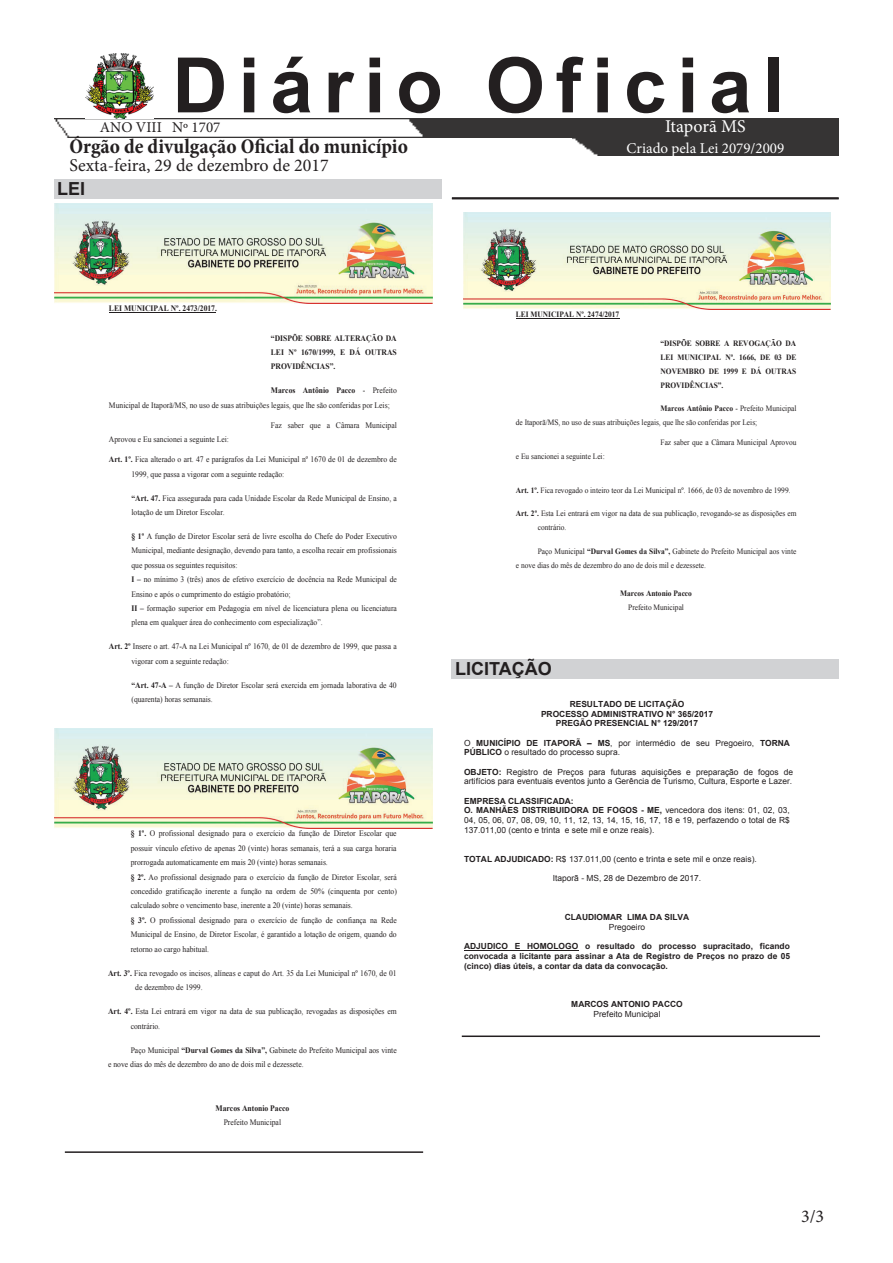
<style>
.page{position:relative;width:893px;height:1263px;background:#fff}
.page>*{position:absolute;margin:0;border:0;box-sizing:border-box;transform-origin:0 0}
.t1{font:700 76.5px "Arial";letter-spacing:.14em;color:#231f20}
.t2{font:700 condensed 21px "Minion Pro";color:#231f20}
.t3{font:18px "Minion Pro";color:#231f20}
.t4{font:700 18px "Arial";color:#231f20}
.t5{font:18px "Minion Pro";color:#fff}
.t6{font:15px "Minion Pro";color:#fff}
.t7{font:15px "Minion Pro";color:#231f20}
.t8{font:8.4px/14.4px "Times New Roman";color:#231f20;scale:.91 1}
.t9{font:8.4px/9.8px "Arial";color:#231f20}
.t10{font:700 8.4px/9.8px "Arial";color:#231f20;text-align:center}
.t11{font:700 8.4px/14.4px "Times New Roman";color:#231f20;text-align:justify;scale:.91 1}
.t12{font:8.1px/14.1px "Times New Roman";color:#231f20;scale:.91 1}
.t13{font:700 8.1px/14.1px "Times New Roman";color:#231f20;text-align:justify;scale:.91 1}
.s1{font-weight:700}
</style>
<div class="page">
<img style="left:55px;top:119px;width:784px;height:18px">
<div style="left:572px;top:137px;width:267px;height:18px;background:#363434"></div>
<div style="left:54px;top:179px;width:387px;height:20px;background:#d1d2d4"></div>
<img style="left:86px;top:54px;width:67px;height:65px">
<hr style="left:452px;top:197px;width:387px;height:2px;background:#231f20">
<div style="left:452px;top:659px;width:387px;height:20px;background:#d1d2d4"></div>
<img style="left:55px;top:204px;width:377px;height:99px">
<hr style="left:109px;top:312px;width:106px;height:1px;background:#231f20">
<img style="left:54px;top:729px;width:378px;height:99px">
<img style="left:463px;top:212px;width:368px;height:97px">
<hr style="left:516px;top:318px;width:103px;height:1px;background:#231f20">
<hr style="left:464px;top:950px;width:114px;height:1px;background:#231f20">
<hr style="left:65px;top:1151px;width:358px;height:2px;background:#231f20">
<hr style="left:462px;top:1035px;width:358px;height:2px;background:#231f20">
<h1 class="t1" style="left:172px;top:34px;width:613px">DIÁRIO OFICIAL</h1>
<h3 class="t7" style="left:100px;top:117px;width:122px">ANO VIII Nº 1707</h3>
<h3 class="t5" style="left:665px;top:114px;width:82px">Itaporã MS</h3>
<h2 class="t2" style="left:69px;top:132px;width:340px">Órgão de divulgação Oficial do município</h2>
<h3 class="t6" style="left:626px;top:138px;width:159px">Criado pela Lei 2079/2009</h3>
<h3 class="t3" style="left:69px;top:153px;width:261px">Sexta-feira, 29 de dezembro de 2017</h3>
<h3 class="t4" style="left:57px;top:177px;width:30px">LEI</h3>
<p class="t11" style="left:109px;top:301px;width:120px">LEI MUNICIPAL Nº. 2473/2017.</p>
<p class="t11" style="left:271px;top:330px;width:140px">“DISPÕE SOBRE ALTERAÇÃO DA LEI Nº 1670/1999, E DÁ OUTRAS PROVIDÊNCIAS”.</p>
<p class="t8" style="left:109px;top:383px;width:318px;text-indent:162px"><span class="s1">Marcos Antônio Pacco</span> - Prefeito<br>Municipal de Itaporã/MS, no uso de suas atribuições legais, que lhe são conferidas por Leis;</p>
<p class="t8" style="left:271px;top:418px;width:140px">Faz saber que a Câmara Municipal</p>
<p class="t8" style="left:109px;top:432px;width:133px">Aprovou e Eu sancionei a seguinte Lei:</p>
<p class="t8" style="left:131px;top:452px;width:293px;text-indent:-23px"><span class="s1">Art. 1º.</span> Fica alterado o art. 47 e parágrafos da Lei Municipal nº 1670 de 01 de dezembro de<br>1999, que passa a vigorar com a seguinte redação:</p>
<p class="t8" style="left:131px;top:490px;width:293px"><span class="s1">“Art. 47.</span> Fica assegurada para cada Unidade Escolar da Rede Municipal de Ensino, a lotação de um Diretor Escolar.</p>
<p class="t8" style="left:131px;top:529px;width:293px"><span class="s1">§ 1º</span> A função de Diretor Escolar será de livre escolha do Chefe do Poder Executivo Municipal, mediante designação, devendo para tanto, a escolha recair em profissionais que possua os seguintes requisitos:<br><span class="s1">I –</span> no mínimo 3 (três) anos de efetivo exercício de docência na Rede Municipal de Ensino e após o cumprimento do estágio probatório;<br><span class="s1">II –</span> formação superior em Pedagogia em nível de licenciatura plena ou licenciatura plena em qualquer área do conhecimento com especialização”.</p>
<p class="t8" style="left:131px;top:639px;width:293px;text-indent:-23px"><span class="s1">Art. 2º</span> Insere o art. 47-A na Lei Municipal nº 1670, de 01 de dezembro de 1999, que passa a vigorar com a seguinte redação:</p>
<p class="t8" style="left:131px;top:678px;width:293px"><span class="s1">“Art. 47-A –</span> A função de Diretor Escolar será exercida em jornada laborativa de 40 (quarenta) horas semanais.</p>
<p class="t8" style="left:131px;top:826px;width:294px"><span class="s1">§ 1º.</span> O profissional designado para o exercício da função de Diretor Escolar que possuir vínculo efetivo de apenas 20 (vinte) horas semanais, terá a sua carga horaria prorrogada automaticamente em mais 20 (vinte) horas semanais.<br><span class="s1">§ 2º.</span> Ao profissional designado para o exercício da função de Diretor Escolar, será concedido gratificação inerente a função na ordem de 50% (cinquenta por cento) calculado sobre o vencimento base, inerente a 20 (vinte) horas semanais.<br><span class="s1">§ 3º.</span> O profissional designado para o exercício de função de confiança na Rede Municipal de Ensino, de Diretor Escolar, é garantido a lotação de origem, quando do retorno ao cargo habitual.</p>
<p class="t8" style="left:135px;top:966px;width:289px;text-indent:-27px"><span class="s1">Art. 3º.</span> Fica revogado os incisos, alíneas e caput do Art. 35 da Lei Municipal nº 1670, de 01 de dezembro de 1999.</p>
<p class="t8" style="left:131px;top:1004px;width:294px;text-indent:-23px"><span class="s1">Art. 4º.</span> Esta Lei entrará em vigor na data de sua publicação, revogadas as disposições em contrário.</p>
<p class="t8" style="left:108px;top:1043px;width:319px;text-indent:23px">Paço Municipal <span class="s1">“Durval Gomes da Silva”,</span> Gabinete do Prefeito Municipal aos vinte e nove dias do mês de dezembro do ano de dois mil e dezessete.</p>
<p class="t11" style="left:216px;top:1100px;width:83px">Marcos Antonio Pacco</p>
<p class="t8" style="left:224px;top:1115px;width:65px">Prefeito Municipal</p>
<p class="t13" style="left:516px;top:307px;width:115px">LEI MUNICIPAL Nº. 2474/2017</p>
<p class="t13" style="left:660px;top:336px;width:151px">“DISPÕE SOBRE A REVOGAÇÃO DA LEI MUNICIPAL Nº. 1666, DE 03 DE NOVEMBRO DE 1999 E DÁ OUTRAS PROVIDÊNCIAS”.</p>
<p class="t12" style="left:516px;top:401px;width:310px;text-indent:145px"><span class="s1">Marcos Antônio Pacco</span> - Prefeito Municipal de Itaporã/MS, no uso de suas atribuições legais, que lhe são conferidas por Leis;</p>
<p class="t12" style="left:660px;top:435px;width:151px">Faz saber que a Câmara Municipal Aprovou</p>
<p class="t12" style="left:516px;top:449px;width:99px">e Eu sancionei a seguinte Lei:</p>
<p class="t12" style="left:516px;top:483px;width:303px"><span class="s1">Art. 1º.</span> Fica revogado o inteiro teor da Lei Municipal nº. 1666, de 03 de novembro de 1999.</p>
<p class="t12" style="left:538px;top:506px;width:286px;text-indent:-22px"><span class="s1">Art. 2º.</span> Esta Lei entrará em vigor na data de sua publicação, revogando-se as disposições em contrário.</p>
<p class="t12" style="left:516px;top:544px;width:310px;text-indent:22px">Paço Municipal <span class="s1">“Durval Gomes da Silva”,</span> Gabinete do Prefeito Municipal aos vinte e nove dias do mês de dezembro do ano de dois mil e dezessete.</p>
<p class="t13" style="left:620px;top:586px;width:80px">Marcos Antonio Pacco</p>
<p class="t12" style="left:628px;top:600px;width:63px">Prefeito Municipal</p>
<h3 class="t4" style="left:455px;top:657px;width:98px">LICITAÇÃO</h3>
<p class="t10" style="left:541px;top:699px;width:174px">RESULTADO DE LICITAÇÃO<br>PROCESSO ADMINISTRATIVO N° 365/2017<br>PREGÃO PRESENCIAL N° 129/2017</p>
<p class="t9" style="left:464px;top:738px;width:327px">O <span class="s1">MUNICÍPIO DE ITAPORÃ – MS</span>, por intermédio de seu Pregoeiro, <span class="s1">TORNA<br>PÚBLICO</span> o resultado do processo supra.</p>
<p class="t9" style="left:464px;top:767px;width:331px"><span class="s1">OBJETO:</span> Registro de Preços para futuras aquisições e preparação de fogos de artifícios para eventuais eventos junto a Gerência de Turismo, Cultura, Esporte e Lazer.</p>
<p class="t9" style="left:464px;top:796px;width:327px"><span class="s1">EMPRESA CLASSIFICADA:<br>O. MANHÃES DISTRIBUIDORA DE FOGOS - ME,</span> vencedora dos itens: 01, 02, 03, 04, 05, 06, 07, 08, 09, 10, 11, 12, 13, 14, 15, 16, 17, 18 e 19, perfazendo o total de R$ 137.011,00 (cento e trinta e sete mil e onze reais).</p>
<p class="t9" style="left:464px;top:854px;width:294px"><span class="s1">TOTAL ADJUDICADO:</span> R$ 137.011,00 (cento e trinta e sete mil e onze reais).</p>
<p class="t9" style="left:553px;top:873px;width:150px">Itaporã - MS, 28 de Dezembro de 2017.</p>
<p class="t10" style="left:565px;top:912px;width:126px">CLAUDIOMAR LIMA DA SILVA</p>
<p class="t9" style="left:609px;top:922px;width:38px">Pregoeiro</p>
<p class="t10" style="left:464px;top:942px;width:327px;text-align:justify">ADJUDICO E HOMOLOGO O RESULTADO DO PROCESSO SUPRACITADO, FICANDO CONVOCADA A LICITANTE PARA ASSINAR A ATA DE REGISTRO DE PREÇOS NO PRAZO DE 05 (CINCO) DIAS ÚTEIS, A CONTAR DA DATA DA CONVOCAÇÃO.</p>
<p class="t10" style="left:571px;top:1000px;width:113px">MARCOS ANTONIO PACCO</p>
<p class="t9" style="left:593px;top:1009px;width:69px">Prefeito Municipal</p>
<h3 class="t3" style="left:801px;top:1204px;width:25px">3/3</h3>
</div>
